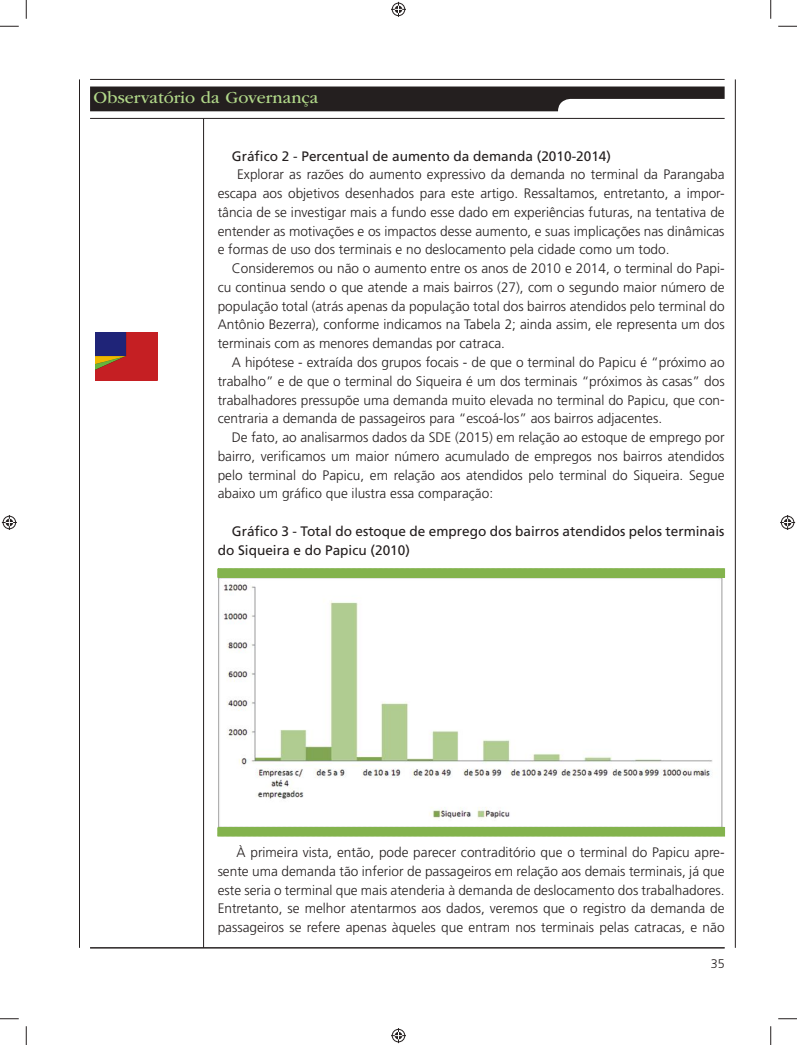
<style>
.page{position:relative;width:797px;height:1045px;background:#fff}
.page>*{position:absolute;margin:0;border:0;box-sizing:border-box;transform-origin:0 0}
.t1{font:17.5px "ITC Garamond Std";color:#b1d889}
.t2{font:300 13.75px/18.8px "Frutiger LT Std";color:#241f1f;text-align:justify}
.t3{font:13.75px/18.8px "Frutiger LT Std";color:#241f1f}
.t4{font:300 12.5px "Frutiger LT Std";color:#241f1f}
</style>
<div class="page">
<hr style="left:79px;top:79px;width:1px;height:869px;background:#241f1f">
<hr style="left:735px;top:79px;width:1px;height:869px;background:#241f1f">
<hr style="left:90px;top:79px;width:634px;height:1px;background:#241f1f">
<hr style="left:203px;top:119px;width:1px;height:829px;background:#241f1f">
<hr style="left:90px;top:118px;width:634px;height:1px;background:#241f1f">
<svg style="left:90px;top:86px;width:634px;height:25px;background:#433f3f"></svg>
<hr style="left:90px;top:947px;width:634px;height:1px;background:#241f1f">
<svg style="left:95px;top:332px;width:63px;height:49px;background:#9b2a36"></svg>
<img style="left:218px;top:577px;width:506px;height:250px">
<svg style="left:217px;top:568px;width:507px;height:9px;background:#85b450"></svg>
<div style="left:217px;top:827px;width:507px;height:9px;background:#83b34d"></div>
<svg style="left:0;top:25px;width:19px;height:2px"></svg>
<svg style="left:778px;top:25px;width:19px;height:2px"></svg>
<svg style="left:0;top:1018px;width:19px;height:1px"></svg>
<svg style="left:778px;top:1018px;width:19px;height:1px"></svg>
<svg style="left:25px;top:0;width:2px;height:19px"></svg>
<svg style="left:25px;top:1026px;width:2px;height:19px"></svg>
<svg style="left:770px;top:0;width:1px;height:19px"></svg>
<svg style="left:770px;top:1026px;width:1px;height:19px"></svg>
<svg style="left:391px;top:2px;width:15px;height:15px"></svg>
<svg style="left:391px;top:1028px;width:15px;height:15px"></svg>
<svg style="left:2px;top:515px;width:15px;height:15px"></svg>
<svg style="left:780px;top:515px;width:15px;height:15px"></svg>
<p class="t1" style="left:94px;top:88px;width:226px">Observatório da Governança</p>
<p class="t3" style="left:232px;top:146px;width:380px">Gráfico 2 - Percentual de aumento da demanda (2010-2014)</p>
<p class="t2" style="left:218px;top:165px;width:508px;text-indent:19px">Explorar as razões do aumento expressivo da demanda no terminal da Parangaba escapa aos objetivos desenhados para este artigo. Ressaltamos, entretanto, a impor&shy;tância de se investigar mais a fundo esse dado em experiências futuras, na tentativa de entender as motivações e os impactos desse aumento, e suas implicações nas dinâmicas e formas de uso dos terminais e no deslocamento pela cidade como um todo.</p>
<p class="t2" style="left:218px;top:259px;width:508px;text-indent:14px">Consideremos ou não o aumento entre os anos de 2010 e 2014, o terminal do Papi&shy;cu continua sendo o que atende a mais bairros (27), com o segundo maior número de população total (atrás apenas da população total dos bairros atendidos pelo terminal do Antônio Bezerra), conforme indicamos na Tabela 2; ainda assim, ele representa um dos terminais com as menores demandas por catraca.</p>
<p class="t2" style="left:218px;top:353px;width:508px;text-indent:14px">A hipótese - extraída dos grupos focais - de que o terminal do Papicu é “próximo ao trabalho” e de que o terminal do Siqueira é um dos terminais “próximos às casas” dos trabalhadores pressupõe uma demanda muito elevada no terminal do Papicu, que con&shy;centraria a demanda de passageiros para “escoá-los” aos bairros adjacentes.</p>
<p class="t2" style="left:218px;top:428px;width:508px;text-indent:14px">De fato, ao analisarmos dados da SDE (2015) em relação ao estoque de emprego por bairro, verificamos um maior número acumulado de empregos nos bairros atendidos pelo terminal do Papicu, em relação aos atendidos pelo terminal do Siqueira. Segue abaixo um gráfico que ilustra essa comparação:</p>
<p class="t3" style="left:218px;top:522px;width:508px;text-indent:14px">Gráfico 3 - Total do estoque de emprego dos bairros atendidos pelos terminais do Siqueira e do Papicu (2010)</p>
<p class="t2" style="left:218px;top:843px;width:508px;text-indent:19px">À primeira vista, então, pode parecer contraditório que o terminal do Papicu apre&shy;sente uma demanda tão inferior de passageiros em relação aos demais terminais, já que este seria o terminal que mais atenderia à demanda de deslocamento dos trabalhadores.<br>Entretanto, se melhor atentarmos aos dados, veremos que o registro da demanda de passageiros se refere apenas àqueles que entram nos terminais pelas catracas, e não</p>
<p class="t4" style="left:710px;top:956px;width:15px">35</p>
</div>
